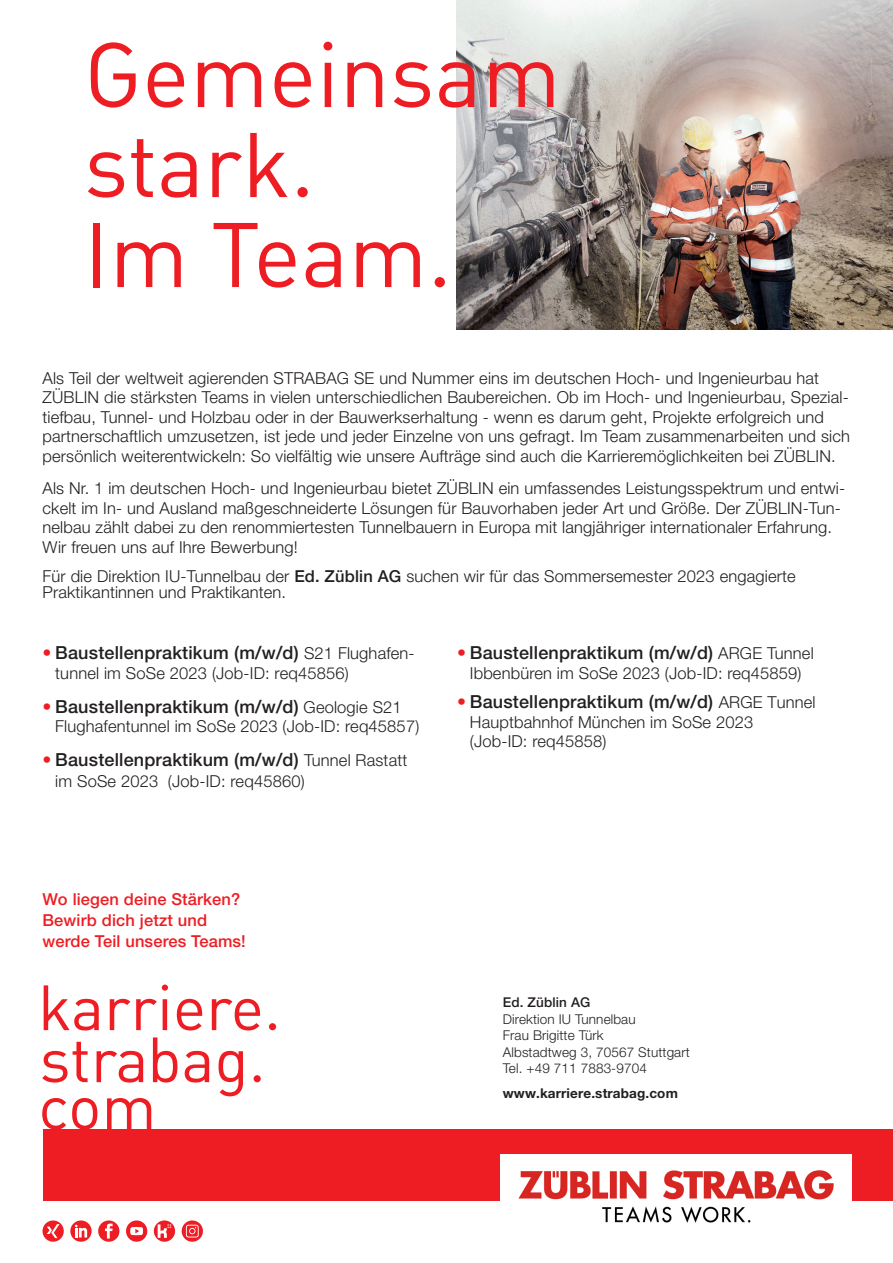
<style>
.page{position:relative;width:893px;height:1263px;background:#fff}
.page>*{position:absolute;margin:0;border:0;box-sizing:border-box;transform-origin:0 0}
.t1{font:90px/90px "DIN Pro";color:#ee1d23}
.t2{font:500 18px "Helvetica Neue LT Pro";letter-spacing:.01em;color:#231f20}
.t3{font:300 16.5px/19.5px "Helvetica Neue LT Pro";letter-spacing:.01em;color:#231f20}
.t4{font:500 16.5px/21px "Helvetica Neue LT Pro";letter-spacing:.01em;color:#ee1d23}
.t5{font:300 13.5px/16.5px "Helvetica Neue LT Pro";letter-spacing:.01em;color:#231f20}
.t6{font:700 13.5px "Helvetica Neue LT Pro";letter-spacing:.01em;color:#231f20}
.t7{font:500 13.5px "Helvetica Neue LT Pro";letter-spacing:.01em;color:#231f20}
.s1{font-weight:500}
.s2{color:#ee1d23}
.s3{font-weight:300;font-size:16.5px}
</style>
<div class="page">
<img style="left:456px;top:0;width:437px;height:330px">
<svg style="left:323px;top:10px;width:281px;height:275px"></svg>
<div style="left:44px;top:1129px;width:849px;height:71px;background:#ee1d23"></div>
<div style="left:500px;top:1154px;width:351px;height:96px;background:#fff"></div>
<img style="left:518px;top:1170px;width:316px;height:53px">
<svg style="left:42px;top:1037px;width:219px;height:93px"></svg>
<svg style="left:44px;top:984px;width:232px;height:46px"></svg>
<svg style="left:154px;top:1220px;width:21px;height:22px"></svg>
<svg style="left:158px;top:1224px;width:13px;height:14px"></svg>
<div style="left:43px;top:1220px;width:21px;height:22px;background:#ee1d23;border-radius:50%"></div>
<svg style="left:47px;top:1224px;width:13px;height:14px"></svg>
<svg style="left:182px;top:1220px;width:21px;height:22px"></svg>
<svg style="left:186px;top:1225px;width:13px;height:12px"></svg>
<div style="left:126px;top:1220px;width:21px;height:22px;background:#ee1d23;border-radius:50%"></div>
<svg style="left:130px;top:1227px;width:13px;height:8px"></svg>
<svg style="left:70px;top:1220px;width:22px;height:22px"></svg>
<svg style="left:75px;top:1225px;width:12px;height:12px"></svg>
<div style="left:98px;top:1220px;width:21px;height:22px;background:#ee1d23;border-radius:50%"></div>
<svg style="left:105px;top:1223px;width:8px;height:15px"></svg>
<h1 class="t1" style="left:84px;top:26px;width:479px">Gemeinsam stark.<br>Im Team.</h1>
<p class="t3" style="left:43px;top:368px;width:809px">Als Teil der weltweit agierenden STRABAG SE und Nummer eins im deutschen Hoch- und Ingenieurbau hat ZÜBLIN die stärksten Teams in vielen unterschiedlichen Baubereichen. Ob im Hoch- und Ingenieurbau, Spezial&shy;tiefbau, Tunnel- und Holzbau oder in der Bauwerkserhaltung - wenn es darum geht, Projekte erfolgreich und partnerschaftlich umzusetzen, ist jede und jeder Einzelne von uns gefragt. Im Team zusammenarbeiten und sich persönlich weiterentwickeln: So vielfältig wie unsere Aufträge sind auch die Karrieremöglichkeiten bei ZÜBLIN.</p>
<p class="t3" style="left:43px;top:478px;width:804px">Als Nr. 1 im deutschen Hoch- und Ingenieurbau bietet ZÜBLIN ein umfassendes Leistungsspektrum und entwi&shy;ckelt im In- und Ausland maßgeschneiderte Lösungen für Bauvorhaben jeder Art und Größe. Der ZÜBLIN-Tun&shy;nelbau zählt dabei zu den renommiertesten Tunnelbauern in Europa mit langjähriger internationaler Erfahrung.<br>Wir freuen uns auf Ihre Bewerbung!</p>
<p class="t3" style="left:43px;top:567px;width:755px;line-height:16.5px">Für die Direktion IU-Tunnelbau der <span class="s1">Ed. Züblin AG</span> suchen wir für das Sommersemester 2023 engagierte<br>Praktikantinnen und Praktikanten.</p>
<p class="t2" style="left:43px;top:642px;width:374px"><span class="s2">•</span> Baustellenpraktikum (m/w/d) <span class="s3">S21 Flughafen-</span></p>
<p class="t3" style="left:55px;top:663px;width:295px">tunnel im SoSe 2023 (Job-ID: req45856)</p>
<p class="t2" style="left:43px;top:695px;width:361px"><span class="s2">•</span> Baustellenpraktikum (m/w/d) <span class="s3">Geologie S21</span></p>
<p class="t3" style="left:55px;top:716px;width:366px">Flughafentunnel im SoSe 2023 (Job-ID: req45857)</p>
<p class="t2" style="left:43px;top:749px;width:366px"><span class="s2">•</span> Baustellenpraktikum (m/w/d) <span class="s3">Tunnel Rastatt</span></p>
<p class="t3" style="left:55px;top:771px;width:251px">im SoSe 2023 (Job-ID: req45860)</p>
<p class="t2" style="left:457px;top:642px;width:358px"><span class="s2">•</span> Baustellenpraktikum (m/w/d) <span class="s3">ARGE Tunnel</span></p>
<p class="t3" style="left:470px;top:663px;width:333px">Ibbenbüren im SoSe 2023 (Job-ID: req45859)</p>
<p class="t2" style="left:457px;top:691px;width:360px"><span class="s2">•</span> Baustellenpraktikum (m/w/d) <span class="s3">ARGE Tunnel</span></p>
<p class="t3" style="left:470px;top:712px;width:285px">Hauptbahnhof München im SoSe 2023 (Job-ID: req45858)</p>
<p class="t4" style="left:43px;top:888px;width:205px">Wo liegen deine Stärken?<br>Bewirb dich jetzt und werde Teil unseres Teams!</p>
<p class="t7" style="left:503px;top:994px;width:89px">Ed. Züblin AG</p>
<p class="t5" style="left:503px;top:1010px;width:188px">Direktion IU Tunnelbau<br>Frau Brigitte Türk<br>Albstadtweg 3, 70567 Stuttgart<br>Tel. +49 711 7883-9704</p>
<p class="t6" style="left:503px;top:1085px;width:177px">www.karriere.strabag.com</p>
</div>
